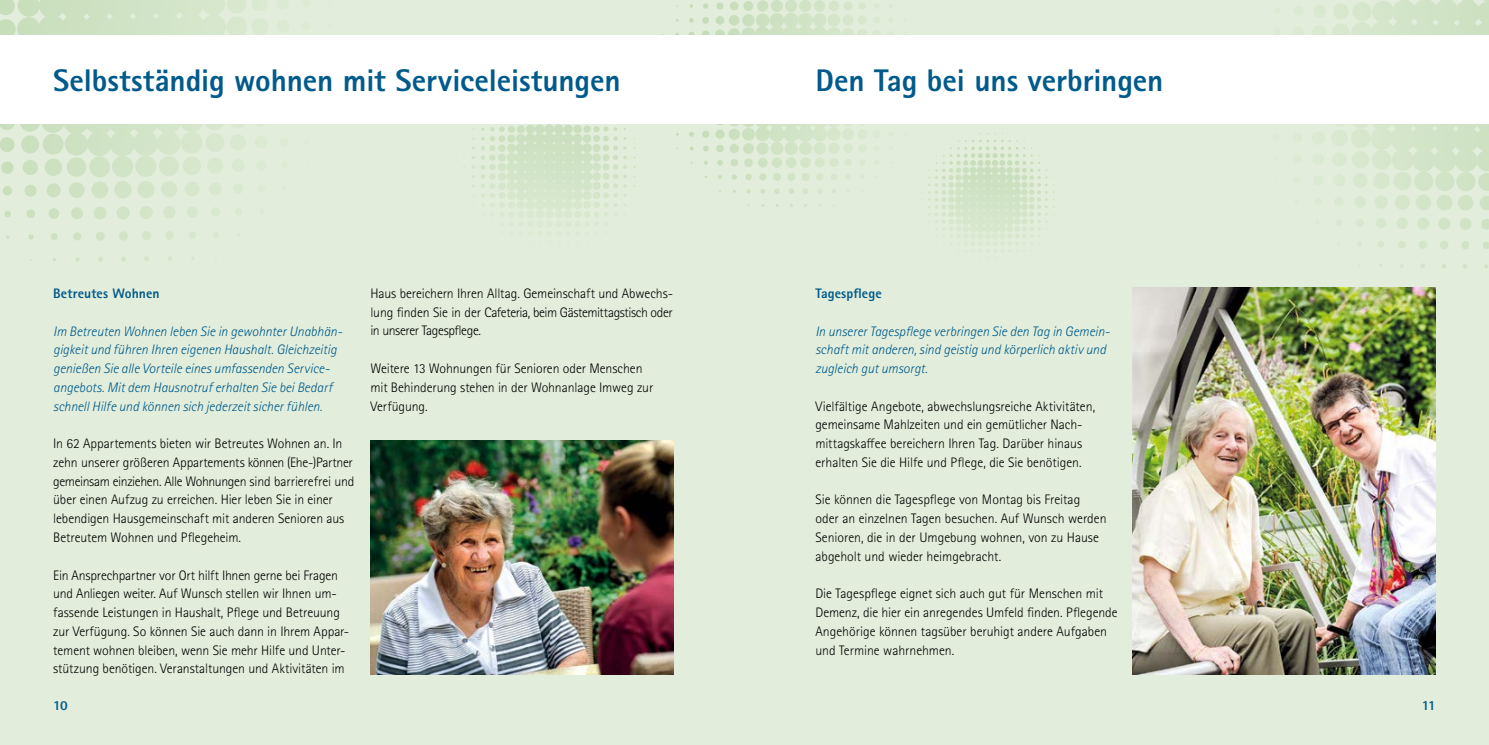
<style>
.page{position:relative;width:1489px;height:745px;background:#fff}
.page>*{position:absolute;margin:0;border:0;box-sizing:border-box;transform-origin:0 0}
.t1{font:800 31.25px "Rotis Sans Serif Std";letter-spacing:-.005em;color:#005a8b}
.t2{font:300 13.75px/18.8px "Rotis Sans Serif Std";letter-spacing:-.005em;color:#000}
.t3{font:italic 300 13.75px/18.8px "Rotis Sans Serif Std";letter-spacing:-.005em;color:#005a8b}
.t4{font:800 13.75px "Rotis Sans Serif Std";letter-spacing:.005em;color:#005a8b}
</style>
<div class="page">
<div style="left:0;top:0;width:1488px;height:744px;background:#e2eedb"></div>
<svg style="left:463px;top:124px;width:173px;height:100px"></svg>
<svg style="left:0;top:0;width:257px;height:262px"></svg>
<svg style="left:929px;top:133px;width:126px;height:111px"></svg>
<svg style="left:662px;top:0;width:271px;height:220px"></svg>
<svg style="left:1319px;top:0;width:169px;height:269px"></svg>
<div style="left:0;top:35px;width:1488px;height:89px;background:#fff"></div>
<img style="left:1132px;top:288px;width:303px;height:385px">
<img style="left:370px;top:440px;width:303px;height:233px">
<h1 class="t1" style="left:53px;top:60px;width:569px">Selbstständig wohnen mit Serviceleistungen</h1>
<p class="t4" style="left:53px;top:284px;width:108px">Betreutes Wohnen</p>
<p class="t3" style="left:53px;top:321px;width:291px">Im Betreuten Wohnen leben Sie in gewohnter Unabhän&shy;gigkeit und führen Ihren eigenen Haushalt. Gleichzeitig genießen Sie alle Vorteile eines umfassenden Service&shy;angebots. Mit dem Hausnotruf erhalten Sie bei Bedarf schnell Hilfe und können sich jederzeit sicher fühlen.</p>
<p class="t2" style="left:53px;top:434px;width:303px">In 62 Appartements bieten wir Betreutes Wohnen an. In zehn unserer größeren Appartements können (Ehe-)Partner gemeinsam einziehen. Alle Wohnungen sind barrierefrei und über einen Aufzug zu erreichen. Hier leben Sie in einer lebendigen Hausgemeinschaft mit anderen Senioren aus Betreutem Wohnen und Pflegeheim.</p>
<p class="t2" style="left:53px;top:565px;width:297px">Ein Ansprechpartner vor Ort hilft Ihnen gerne bei Fragen und Anliegen weiter. Auf Wunsch stellen wir Ihnen um&shy;fassende Leistungen in Haushalt, Pflege und Betreuung zur Verfügung. So können Sie auch dann in Ihrem Appar&shy;tement wohnen bleiben, wenn Sie mehr Hilfe und Unter&shy;stützung benötigen. Veranstaltungen und Aktivitäten im</p>
<p class="t2" style="left:370px;top:284px;width:304px;text-align:justify">Haus bereichern Ihren Alltag. Gemeinschaft und Abwechs&shy;lung finden Sie in der Cafeteria, beim Gästemittagstisch oder in unserer Tagespflege.</p>
<p class="t2" style="left:370px;top:359px;width:284px">Weitere 13 Wohnungen für Senioren oder Menschen mit Behinderung stehen in der Wohnanlage Imweg zur<br>Verfügung.</p>
<h1 class="t1" style="left:815px;top:60px;width:349px">Den Tag bei uns verbringen</h1>
<p class="t4" style="left:815px;top:284px;width:68px">Tagespflege</p>
<p class="t3" style="left:815px;top:321px;width:296px">In unserer Tagespflege verbringen Sie den Tag in Gemein&shy;schaft mit anderen, sind geistig und körperlich aktiv und zugleich gut umsorgt.</p>
<p class="t2" style="left:815px;top:396px;width:281px">Vielfältige Angebote, abwechslungsreiche Aktivitäten, gemeinsame Mahlzeiten und ein gemütlicher Nach&shy;mittagskaffee bereichern Ihren Tag. Darüber hinaus erhalten Sie die Hilfe und Pflege, die Sie benötigen.</p>
<p class="t2" style="left:815px;top:490px;width:293px">Sie können die Tagespflege von Montag bis Freitag oder an einzelnen Tagen besuchen. Auf Wunsch werden Senioren, die in der Umgebung wohnen, von zu Hause abgeholt und wieder heimgebracht.</p>
<p class="t2" style="left:815px;top:584px;width:304px">Die Tagespflege eignet sich auch gut für Menschen mit Demenz, die hier ein anregendes Umfeld finden. Pflegende Angehörige können tagsüber beruhigt andere Aufgaben und Termine wahrnehmen.</p>
<p class="t4" style="left:53px;top:695px;width:16px">10</p>
<p class="t4" style="left:1421px;top:695px;width:15px">11</p>
</div>
